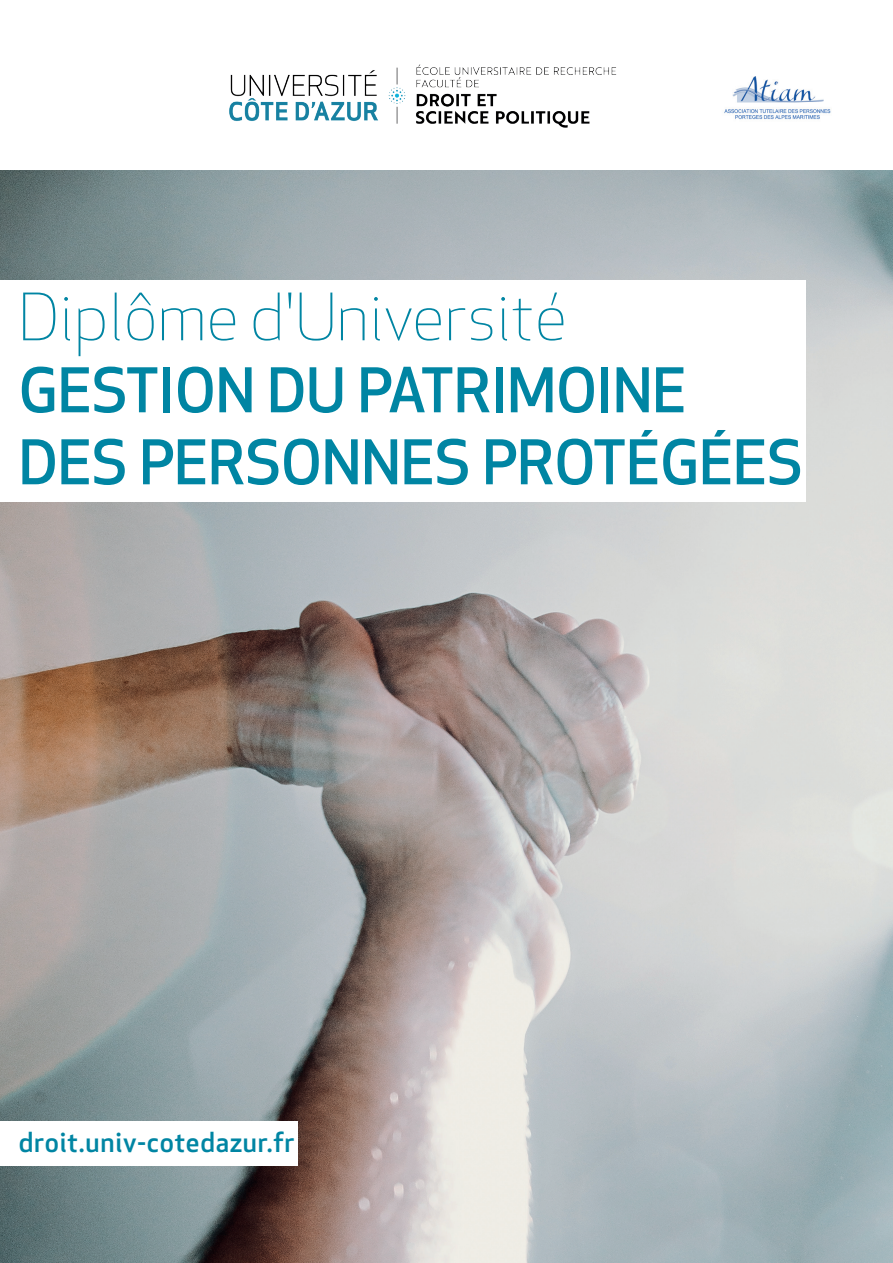
<style>
.page{position:relative;width:893px;height:1263px;background:#fff}
.page>*{position:absolute;margin:0;border:0;box-sizing:border-box;transform-origin:0 0}
.t1{font:300 63.6px "Apex New";color:#0085a3}
.t2{font:500 60px/72px "Apex New";color:#0085a3}
.t3{font:500 27px "Apex New";letter-spacing:.03em;color:#0085a3}
</style>
<div class="page">
<img style="left:0;top:170px;width:893px;height:1093px">
<div style="left:0;top:280px;width:806px;height:222px;background:#fff"></div>
<div style="left:0;top:1121px;width:298px;height:45px;background:#fff"></div>
<img style="left:229px;top:64px;width:388px;height:64px">
<img style="left:732px;top:76px;width:92px;height:26px">
<img style="left:724px;top:109px;width:107px;height:11px">
<p class="t1" style="left:19px;top:278px;width:550px">Diplôme d'Université</p>
<p class="t2" style="left:19px;top:353px;width:785px">GESTION DU PATRIMOINE<br>DES PERSONNES PROTÉGÉES</p>
<p class="t3" style="left:19px;top:1124px;width:277px">droit.univ-cotedazur.fr</p>
</div>
